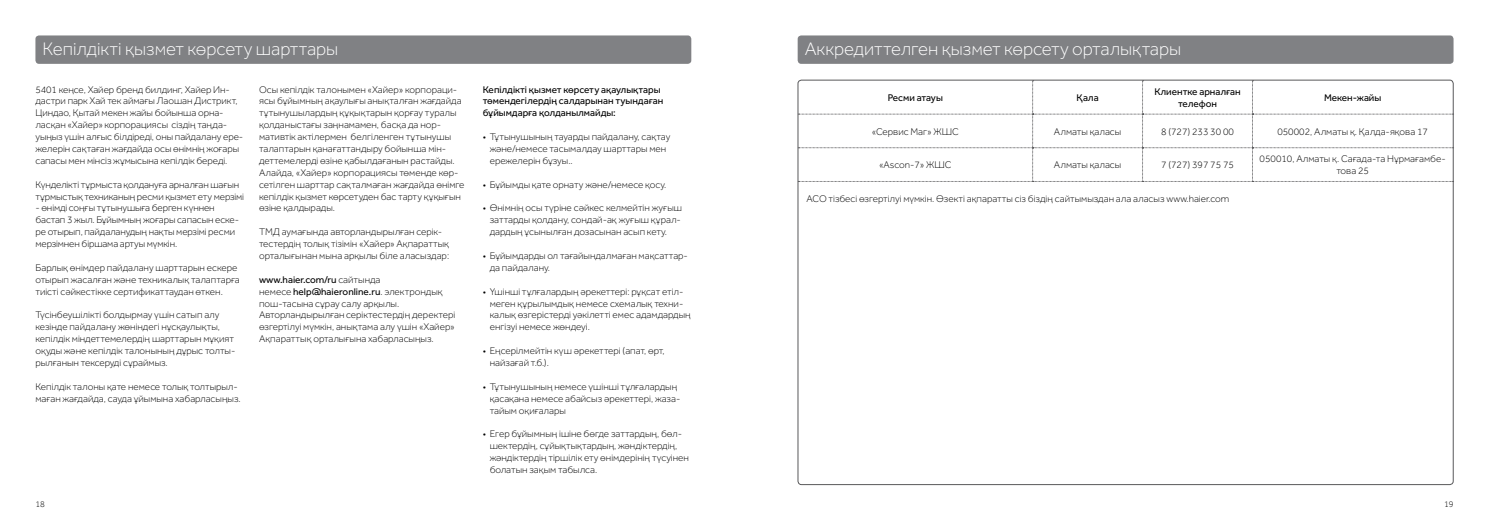
<style>
.page{position:relative;width:1489px;height:525px;background:#fff}
.page>*{position:absolute;margin:0;border:0;box-sizing:border-box;transform-origin:0 0}
.t1{font:300 18.75px "Effra";color:#fff}
.t2{font:300 10px/11.9px "Effra";color:#000}
.t3{font:10px/11.9px "Effra";color:#000}
.t4{font:300 8.75px "Effra";color:#000}
.s1{font-weight:400}
</style>
<div class="page">
<div style="left:35px;top:35px;width:656px;height:29px;background:#808184;border-radius:4px"></div>
<div style="left:797px;top:35px;width:656px;height:29px;background:#808184;border-radius:4px"></div>
<svg style="left:798px;top:80px;width:655px;height:102px"></svg>
<p class="t1" style="left:43px;top:38px;width:297px">Кепілдікті қызмет көрсету шарттары</p>
<p class="t2" style="left:35px;top:83px;width:209px">5401 кеңсе, Хайер бренд билдинг, Хайер Ин&shy;дастри парк Хай тек аймағы Лаошан Дистрикт, Циндао, Қытай мекен жайы бойынша орна&shy;ласқан «Хайер» корпорациясы сіздің таңда&shy;уыңыз үшін алғыс білдіреді, оны пайдалану ере&shy;желерін сақтаған жағдайда осы өнімнің жоғары сапасы мен мінсіз жұмысына кепілдік береді.</p>
<p class="t2" style="left:35px;top:178px;width:210px">Күнделікті тұрмыста қолдануға арналған шағын тұрмыстық техниканың ресми қызмет ету мерзімі</p>
<p class="t2" style="left:35px;top:202px;width:205px">- өнімді соңғы тұтынушыға берген күннен бастап 3 жыл. Бұйымның жоғары сапасын еске&shy;ре отырып, пайдаланудың нақты мерзімі ресми мерзімнен біршама артуы мүмкін.</p>
<p class="t2" style="left:35px;top:261px;width:206px">Барлық өнімдер пайдалану шарттарын ескере отырып жасалған және техникалық талаптарға тиісті сәйкестікке сертификаттаудан өткен.</p>
<p class="t2" style="left:35px;top:309px;width:201px">Түсінбеушілікті болдырмау үшін сатып алу кезінде пайдалану жөніндегі нұсқаулықты, кепілдік міндеттемелердің шарттарын мұқият оқуды және кепілдік талонының дұрыс толты&shy;рылғанын тексеруді сұраймыз.</p>
<p class="t2" style="left:35px;top:380px;width:207px">Кепілдік талоны қате немесе толық толтырыл&shy;маған жағдайда, сауда ұйымына хабарласыңыз.</p>
<p class="t2" style="left:259px;top:83px;width:207px">Осы кепілдік талонымен «Хайер» корпораци&shy;ясы бұйымның ақаулығы анықталған жағдайда тұтынушылардың құқықтарын қорғау туралы қолданыстағы заңнамамен, басқа да нор&shy;мативтік актілермен белгіленген тұтынушы талаптарын қанағаттандыру бойынша мін&shy;деттемелерді өзіне қабылдағанын растайды.<br>Алайда, «Хайер» корпорациясы төменде көр&shy;сетілген шарттар сақталмаған жағдайда өнімге кепілдік қызмет көрсетуден бас тарту құқығын өзіне қалдырады.</p>
<p class="t2" style="left:259px;top:226px;width:192px">ТМД аумағында авторландырылған серік&shy;тестердің толық тізімін «Хайер» Ақпараттық орталығынан мына арқылы біле аласыздар:</p>
<p class="t2" style="left:259px;top:273px;width:198px"><span class="s1">www.haier.com/ru</span> сайтында<br>немесе <span class="s1">help@haieronline.ru</span>. электрондық пош-тасына сұрау салу арқылы.<br>Авторландырылған серіктестердің деректері өзгертілуі мүмкін, анықтама алу үшін «Хайер» Ақпараттық орталығына хабарласыңыз.</p>
<p class="t3" style="left:482px;top:83px;width:182px">Кепілдікті қызмет көрсету ақаулықтары төмендегілердің салдарынан туындаған бұйымдарға қолданылмайды:</p>
<p class="t2" style="left:489px;top:131px;width:182px;text-indent:-7px">• Тұтынушының тауарды пайдалану, сақтау және/немесе тасымалдау шарттары мен ережелерін бұзуы..</p>
<p class="t2" style="left:482px;top:178px;width:185px">• Бұйымды қате орнату және/немесе қосу.</p>
<p class="t2" style="left:489px;top:202px;width:194px;text-align:justify;text-indent:-7px">• Өнімнің осы түріне сәйкес келмейтін жуғыш заттарды қолдану, сондай-ақ жуғыш құрал&shy;дардың ұсынылған дозасынан асып кету.</p>
<p class="t2" style="left:489px;top:249px;width:200px;text-indent:-7px">• Бұйымдарды ол тағайындалмаған мақсаттар&shy;да пайдалану.</p>
<p class="t2" style="left:489px;top:285px;width:202px;text-indent:-7px">• Үшінші тұлғалардың әрекеттері: рұқсат етіл&shy;меген құрылымдық немесе схемалық техни&shy;калық өзгерістерді уәкілетті емес адамдардың енгізуі немесе жөндеуі.</p>
<p class="t2" style="left:489px;top:344px;width:176px;text-indent:-7px">• Еңсерілмейтін күш әрекеттері (апат, өрт, найзағай т.б.).</p>
<p class="t2" style="left:489px;top:380px;width:192px;text-indent:-7px">• Тұтынушының немесе үшінші тұлғалардың қасақана немесе абайсыз әрекеттері, жаза&shy;тайым оқиғалары</p>
<p class="t2" style="left:489px;top:427px;width:201px;text-indent:-7px">• Егер бұйымның ішіне бөгде заттардың, бөл&shy;шектердің, сұйықтықтардың, жәндіктердің, жәндіктердің тіршілік ету өнімдерінің түсуінен болатын зақым табылса.</p>
<p class="t1" style="left:804px;top:38px;width:378px">Аккредиттелген қызмет көрсету орталықтары</p>
<p class="t3" style="left:887px;top:92px;width:57px">Ресми атауы</p>
<p class="t3" style="left:1076px;top:92px;width:24px">Қала</p>
<p class="t3" style="left:1154px;top:85px;width:88px;text-align:center">Клиентке арналған телефон</p>
<p class="t3" style="left:1323px;top:92px;width:59px">Мекен-жайы</p>
<p class="t2" style="left:871px;top:125px;width:89px">«Сервис Маг» ЖШС</p>
<p class="t2" style="left:1053px;top:125px;width:69px">Алматы қаласы</p>
<p class="t2" style="left:1160px;top:125px;width:74px">8 (727) 233 30 00</p>
<p class="t2" style="left:1277px;top:125px;width:152px">050002, Алматы қ. Қалда-яқова 17</p>
<p class="t2" style="left:879px;top:159px;width:74px">«Ascon-7» ЖШС</p>
<p class="t2" style="left:1053px;top:159px;width:69px">Алматы қаласы</p>
<p class="t2" style="left:1160px;top:159px;width:74px">7 (727) 397 75 75</p>
<p class="t2" style="left:1259px;top:153px;width:188px;text-align:center">050010, Алматы қ. Сағада-та Нұрмағамбе&shy;това 25</p>
<p class="t2" style="left:806px;top:192px;width:424px">АСО тізбесі өзгертілуі мүмкін. Өзекті ақпаратты сіз біздің сайтымыздан ала аласыз www.haier.com</p>
<p class="t4" style="left:35px;top:499px;width:11px">18</p>
<p class="t4" style="left:1443px;top:499px;width:11px">19</p>
</div>
